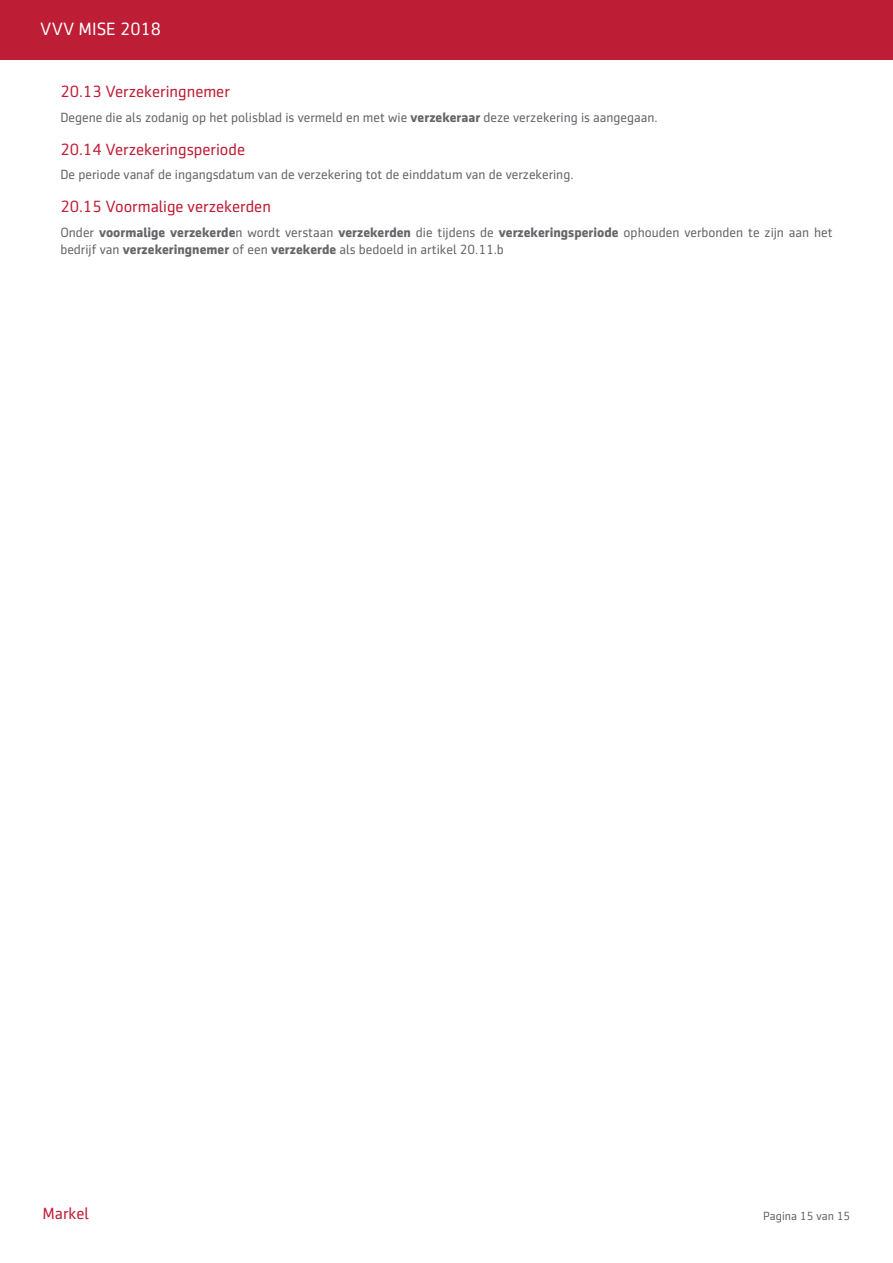
<style>
.page{position:relative;width:893px;height:1263px;background:#fff}
.page>*{position:absolute;margin:0;border:0;box-sizing:border-box;transform-origin:0 0}
.Überschrift_13_20_bo{font:18px "Sentico Sans DT";color:#fff}
._1_1_Unter{font:16.5px "Sentico Sans DT";color:#be1e35}
.Standard_Text{font:13.5px/16.5px "Sentico Sans DT";color:#65656a}
.t1{font:12px "Sentico Sans DT";color:#65656a}
.s1{font-weight:700}
</style>
<div class="page">
<div style="left:0;top:0;width:893px;height:59px;background:#be1e35"></div>
<p class="Überschrift_13_20_bo" style="left:41px;top:19px;width:122px">VVV MISE 2018</p>
<p class="_1_1_Unter" style="left:60px;top:82px;width:171px">20.13 Verzekeringnemer</p>
<p class="Standard_Text" style="left:60px;top:109px;width:599px">Degene die als zodanig op het polisblad is vermeld en met wie <span class="s1">verzekeraar</span> deze verzekering is aangegaan.</p>
<p class="_1_1_Unter" style="left:60px;top:140px;width:186px">20.14 Verzekeringsperiode</p>
<p class="Standard_Text" style="left:60px;top:166px;width:515px">De periode vanaf de ingangsdatum van de verzekering tot de einddatum van de verzekering.</p>
<p class="_1_1_Unter" style="left:60px;top:198px;width:212px">20.15 Voormalige verzekerden</p>
<p class="Standard_Text" style="left:60px;top:224px;width:774px">Onder <span class="s1">voormalige verzekerde</span>n wordt verstaan <span class="s1">verzekerden</span> die tijdens de <span class="s1">verzekeringsperiode</span> ophouden verbonden te zijn aan het bedrijf van <span class="s1">verzekeringnemer</span> of een <span class="s1">verzekerde</span> als bedoeld in artikel 20.11.b</p>
<p class="_1_1_Unter" style="left:43px;top:1204px;width:48px">Markel</p>
<p class="t1" style="left:763px;top:1210px;width:89px">Pagina 15 van 15</p>
</div>
